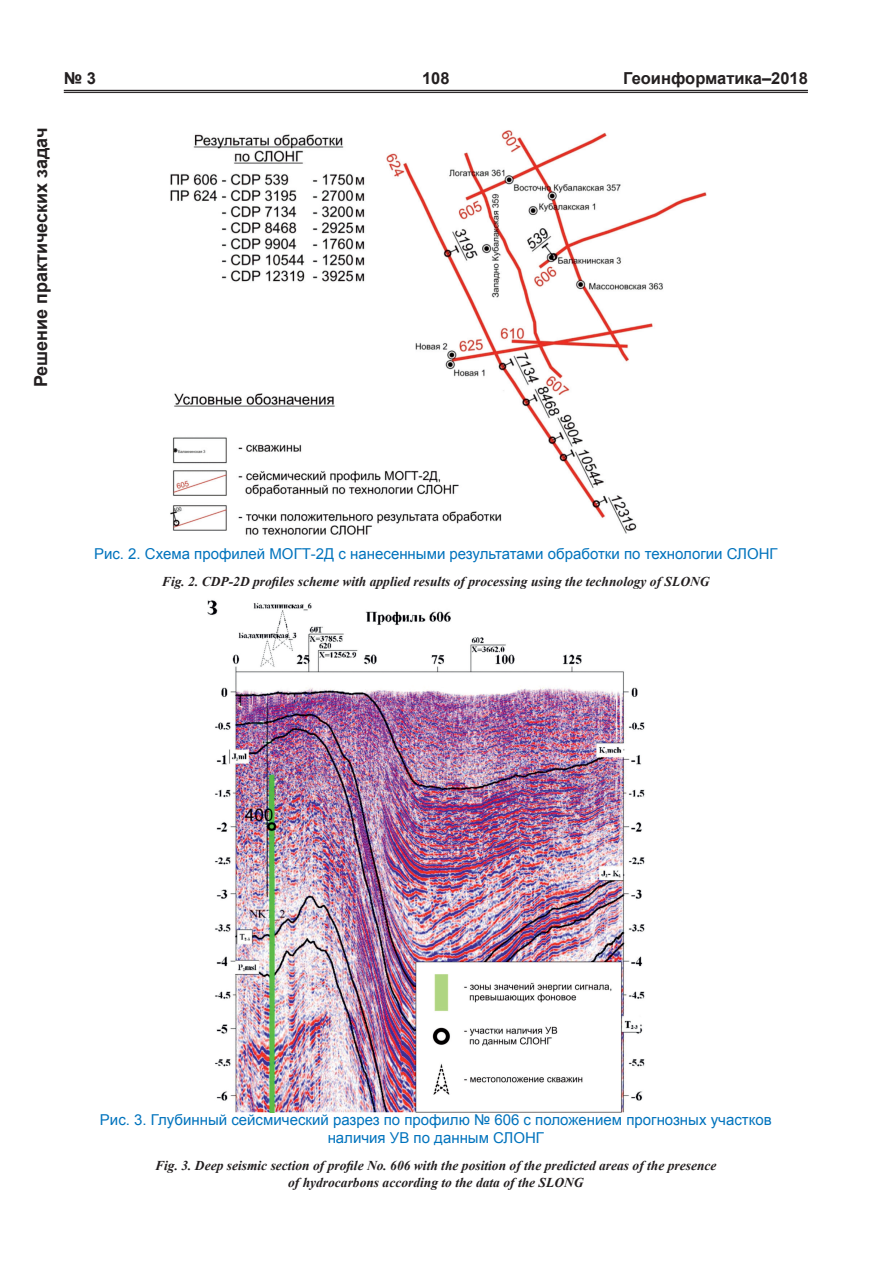
<style>
.page{position:relative;width:893px;height:1263px;background:#fff}
.page>*{position:absolute;margin:0;border:0;box-sizing:border-box;transform-origin:0 0}
.t1{font:700 18px "Arial";color:#231f20}
.t2{font:700 16.5px "Arial";color:#231f20}
.t3{font:15px/18px "Arial";color:#0073bd;text-align:center}
.t4{font:italic 700 13.5px/16.2px "Times New Roman";color:#231f20;text-align:center}
</style>
<div class="page">
<hr style="left:64px;top:90px;width:744px;height:1px;background:#231f20">
<hr style="left:64px;top:92px;width:744px;height:1px;background:#231f20">
<img style="left:207px;top:600px;width:438px;height:512px">
<img style="left:170px;top:130px;width:537px;height:405px">
<p class="t2" style="left:64px;top:68px;width:34px">№ 3</p>
<p class="t2" style="left:422px;top:68px;width:29px">108</p>
<p class="t2" style="left:623px;top:68px;width:186px">Геоинформатика–2018</p>
<h1 class="t1" style="left:29px;top:387px;width:261px;rotate:-90deg">Решение практических задач</h1>
<p class="t3" style="left:94px;top:545px;width:685px">Рис. 2. Схема профилей МОГТ-2Д с нанесенными результатами обработки по технологии СЛОНГ</p>
<p class="t4" style="left:162px;top:573px;width:549px">Fig. 2. CDP-2D profiles scheme with applied results of processing using the technology of SLONG</p>
<p class="t3" style="left:100px;top:1111px;width:673px">Рис. 3. Глубинный сейсмический разрез по профилю № 606 с положением прогнозных участков наличия УВ по данным СЛОНГ</p>
<p class="t4" style="left:155px;top:1157px;width:563px">Fig. 3. Deep seismic section of profile No. 606 with the position of the predicted areas of the presence of hydrocarbons according to the data of the SLONG</p>
</div>
